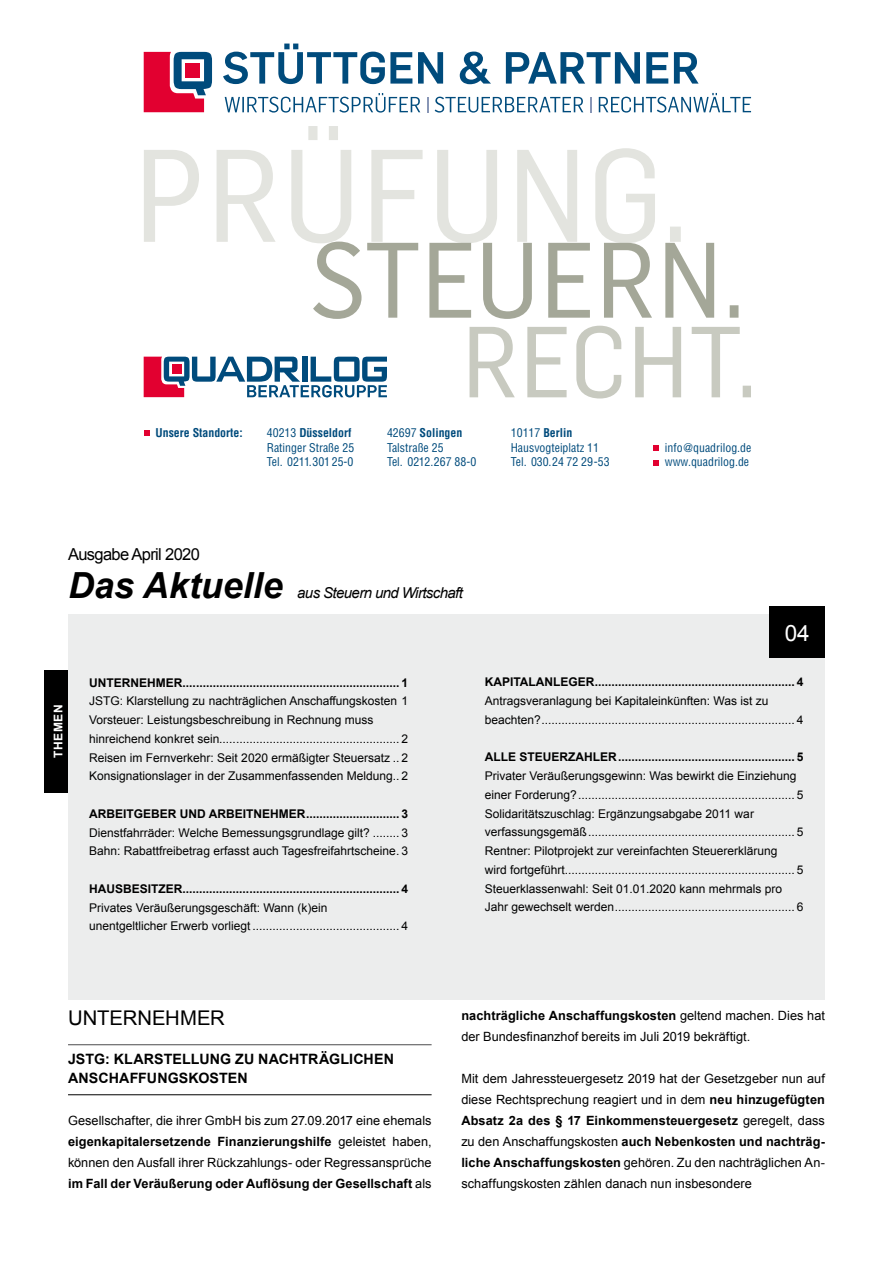
<style>
.page{position:relative;width:893px;height:1263px;background:#fff}
.page>*{position:absolute;margin:0;border:0;box-sizing:border-box;transform-origin:0 0}
.t1{font:italic 700 36px "Arial";color:#000}
.t2{font:22.5px "Arial";color:#fff}
.t3{font:20.25px "Arial";color:#000}
.t4{font:16.5px "Arial";letter-spacing:-.04em;color:#000}
.t5{font:italic 15px "Arial";letter-spacing:-.04em;color:#000}
.t6{font:700 14.25px/19.5px "Arial";letter-spacing:.005em;color:#000}
.t7{font:12.75px/21px "Arial";color:#000;text-align:justify}
.t8{font:12px/18.8px "Arial";color:#000}
.t9{font:700 12px "Arial";color:#000}
.t10{font:700 12px "Arial";letter-spacing:.05em;color:#fff}
.t11{font:condensed 11.85px/14.2px "Helvetica";color:#004b7c}
.t12{font:700 condensed 11.85px "Helvetica";color:#004b7c}
.s1{font-weight:700}
.s2{font-weight:400}
</style>
<div class="page">
<svg style="left:653px;top:445px;width:6px;height:5px"></svg>
<svg style="left:653px;top:460px;width:6px;height:6px"></svg>
<svg style="left:144px;top:430px;width:6px;height:6px"></svg>
<svg style="left:144px;top:126px;width:511px;height:116px"></svg>
<svg style="left:302px;top:223px;width:437px;height:96px"></svg>
<svg style="left:470px;top:326px;width:281px;height:72px"></svg>
<svg style="left:599px;top:93px;width:152px;height:20px"></svg>
<svg style="left:590px;top:97px;width:1px;height:15px"></svg>
<svg style="left:435px;top:97px;width:148px;height:16px"></svg>
<svg style="left:427px;top:97px;width:1px;height:15px"></svg>
<svg style="left:225px;top:93px;width:195px;height:20px"></svg>
<svg style="left:223px;top:44px;width:476px;height:40px"></svg>
<svg style="left:144px;top:52px;width:68px;height:60px"></svg>
<svg style="left:144px;top:357px;width:243px;height:40px"></svg>
<div style="left:68px;top:614px;width:757px;height:385px;background:#eceded"></div>
<hr style="left:68px;top:1044px;width:364px;height:1px;background:#4b4b4d">
<hr style="left:68px;top:1094px;width:364px;height:1px;background:#000">
<div style="left:770px;top:607px;width:55px;height:51px;background:#000"></div>
<div style="left:45px;top:670px;width:23px;height:122px;background:#000"></div>
<p class="t12" style="left:156px;top:426px;width:89px">Unsere Standorte:</p>
<p class="t11" style="left:267px;top:426px;width:89px">40213 <span class="s1">Düsseldorf<br></span>Ratinger Straße 25<br>Tel. 0211.301 25-0</p>
<p class="t11" style="left:387px;top:426px;width:91px">42697 <span class="s1">Solingen<br></span>Talstraße 25<br>Tel. 0212.267 88-0</p>
<p class="t12" style="left:511px;top:426px;width:63px"><span class="s2">10117</span> Berlin</p>
<p class="t11" style="left:511px;top:440px;width:90px">Hausvogteiplatz 11</p>
<p class="t11" style="left:511px;top:454px;width:100px">Tel. 030.24 72 29-53</p>
<h3 class="t4" style="left:68px;top:544px;width:133px">Ausgabe April 2020</h3>
<h1 class="t1" style="left:68px;top:561px;width:216px">Das Aktuelle</h1>
<p class="t5" style="left:297px;top:583px;width:167px">aus Steuern und Wirtschaft</p>
<p class="t11" style="left:665px;top:440px;width:88px">info@quadrilog.de www.quadrilog.de</p>
<h2 class="t2" style="left:785px;top:618px;width:27px">04</h2>
<p class="t10" style="left:50px;top:758px;width:55px;rotate:-90deg">THEMEN</p>
<p class="t9" style="left:89px;top:674px;width:320px">UNTERNEHMER................................................................. 1</p>
<p class="t8" style="left:89px;top:692px;width:320px">JSTG: Klarstellung zu nachträglichen Anschaffungskosten 1<br>Vorsteuer: Leistungsbeschreibung in Rechnung muss hinreichend konkret sein...................................................... 2<br>Reisen im Fernverkehr: Seit 2020 ermäßigter Steuersatz .. 2<br>Konsignationslager in der Zusammenfassenden Meldung.. 2</p>
<p class="t9" style="left:89px;top:805px;width:320px">ARBEITGEBER UND ARBEITNEHMER............................ 3</p>
<p class="t8" style="left:89px;top:823px;width:320px">Dienstfahrräder: Welche Bemessungsgrundlage gilt? ........ 3<br>Bahn: Rabattfreibetrag erfasst auch Tagesfreifahrtscheine. 3</p>
<p class="t9" style="left:89px;top:880px;width:320px">HAUSBESITZER................................................................. 4</p>
<p class="t8" style="left:89px;top:898px;width:320px">Privates Veräußerungsgeschäft: Wann (k)ein unentgeltlicher Erwerb vorliegt ............................................ 4</p>
<p class="t9" style="left:485px;top:674px;width:320px">KAPITALANLEGER............................................................ 4</p>
<p class="t8" style="left:485px;top:692px;width:320px">Antragsveranlagung bei Kapitaleinkünften: Was ist zu beachten?............................................................................ 4</p>
<p class="t9" style="left:485px;top:749px;width:320px">ALLE STEUERZAHLER..................................................... 5</p>
<p class="t8" style="left:485px;top:767px;width:320px">Privater Veräußerungsgewinn: Was bewirkt die Einziehung einer Forderung?................................................................. 5<br>Solidaritätszuschlag: Ergänzungsabgabe 2011 war verfassungsgemäß.............................................................. 5<br>Rentner: Pilotprojekt zur vereinfachten Steuererklärung<br>wird fortgeführt..................................................................... 5<br>Steuerklassenwahl: Seit 01.01.2020 kann mehrmals pro Jahr gewechselt werden...................................................... 6</p>
<h3 class="t3" style="left:68px;top:1005px;width:158px">UNTERNEHMER</h3>
<p class="t6" style="left:68px;top:1049px;width:327px">JSTG: KLARSTELLUNG ZU NACHTRÄGLICHEN<br>ANSCHAFFUNGSKOSTEN</p>
<p class="t7" style="left:68px;top:1110px;width:365px">Gesellschafter, die ihrer GmbH bis zum 27.09.2017 eine ehemals <span class="s1">eigenkapitalersetzende Finanzierungshilfe</span> geleistet haben, können den Ausfall ihrer Rückzahlungs- oder Regressansprüche <span class="s1">im Fall der Veräußerung oder Auflösung der Gesellschaft</span> als</p>
<p class="t7" style="left:461px;top:1005px;width:365px"><span class="s1">nachträgliche Anschaffungskosten</span> geltend machen. Dies hat der Bundesfinanzhof bereits im Juli 2019 bekräftigt.</p>
<p class="t7" style="left:461px;top:1068px;width:365px">Mit dem Jahressteuergesetz 2019 hat der Gesetzgeber nun auf diese Rechtsprechung reagiert und in dem <span class="s1">neu hinzugefügten Absatz 2a des § 17 Einkommensteuergesetz</span> geregelt, dass zu den Anschaffungskosten <span class="s1">auch Nebenkosten und nachträg&shy;liche Anschaffungskosten</span> gehören. Zu den nachträglichen An&shy;schaffungskosten zählen danach nun insbesondere</p>
</div>
